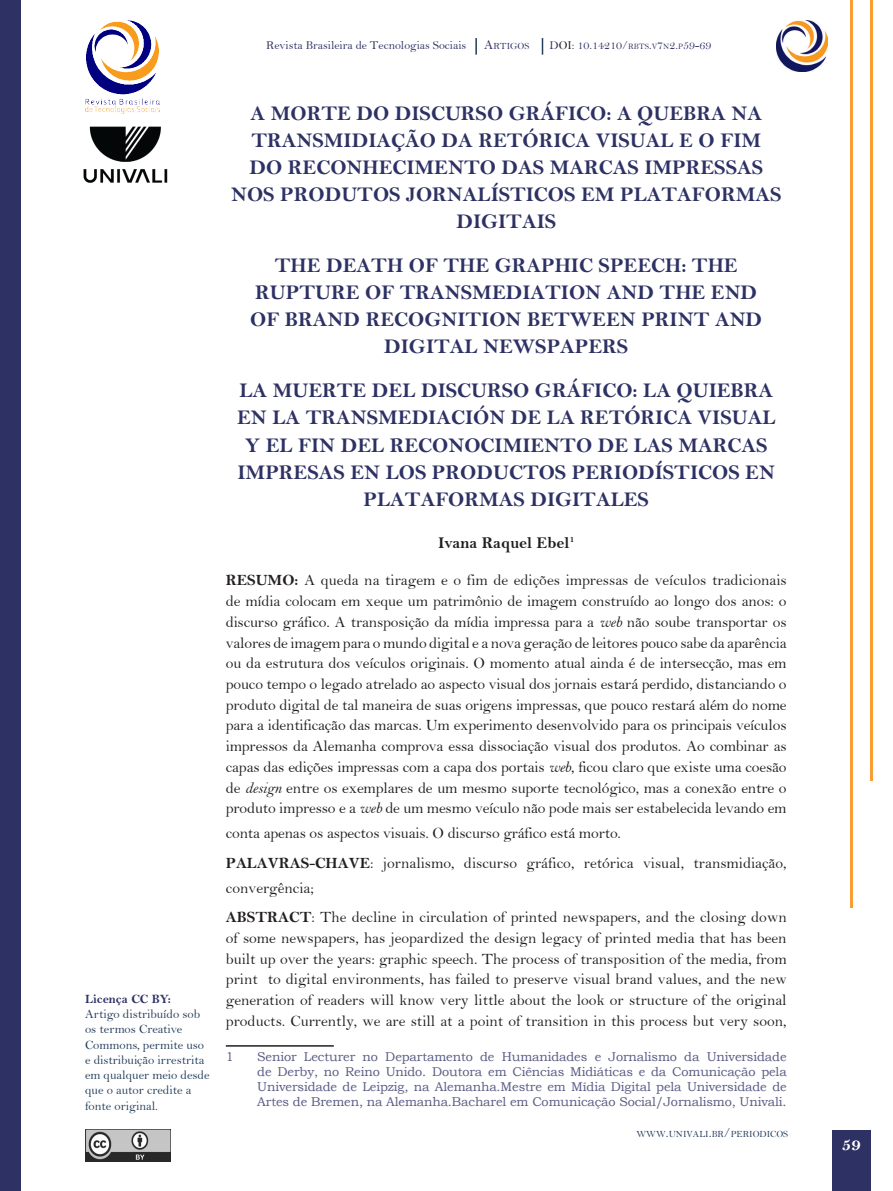
<style>
.page{position:relative;width:893px;height:1191px;background:#fff}
.page>*{position:absolute;margin:0;border:0;box-sizing:border-box;transform-origin:0 0}
.Título{font:21px/27px "Bell MT Bold";color:#2d3163;text-align:center}
.t1{font:18px "Bell MT Bold";color:#fff}
.Autor{font:16.5px "Bell MT Bold";color:#231f20}
.RESUMO{font:15.75px/20.7px "Bell";color:#231f20;text-align:justify}
.RODAPÉ{font:12.75px/15px "Bookman Old Style";letter-spacing:-.01em;color:#585b83;text-align:justify}
.t2{font:12.75px/15.3px "Bell";color:#233d5a}
.t3{font:12.75px "Bell MT Bold";color:#2d3163}
.RESUMO-2{font:12px "Bell";color:#2d3163}
.RESUMO-3{font:12px "Bell";color:#2e3163}
.t4{font:9.45px "Bell";color:#233d5a}
.RESUMO-4{font:9.45px "Bell";color:#2d3163}
.s1{font-size:13.5px}
.s2{color:#231f20}
.s3{font-size:8.25px}
.s4{font-family:"Bell MT Bold"}
.s5{font-family:"Bell MT Italic"}
</style>
<div class="page">
<div style="left:832px;top:1129px;width:38px;height:62px;background:#2d3163"></div>
<div style="left:0;top:0;width:21px;height:1191px;background:#2d3163"></div>
<hr style="left:850px;top:0;width:3px;height:908px;background:#f89d33">
<hr style="left:870px;top:0;width:3px;height:780px;background:#f89d33">
<img style="left:776px;top:20px;width:51px;height:52px">
<img style="left:83px;top:126px;width:85px;height:57px">
<img style="left:86px;top:20px;width:74px;height:93px">
<img style="left:85px;top:1129px;width:86px;height:32px">
<svg style="left:542px;top:38px;width:1px;height:17px"></svg>
<svg style="left:475px;top:38px;width:2px;height:17px"></svg>
<hr style="left:226px;top:1045px;width:108px;height:1px;background:#231f20">
<p class="RESUMO-2" style="left:266px;top:38px;width:201px">Revista Brasileira de Tecnologias Sociais</p>
<p class="RESUMO-4" style="left:484px;top:40px;width:47px"><span class="s1">A</span>RTIGOS</p>
<p class="RESUMO-3" style="left:550px;top:38px;width:163px">D<span class="s2">OI</span>: 10.14210/<span class="s3">RBTS</span>.<span class="s3">V</span>7<span class="s3">N</span>2.<span class="s3">P</span>59-69</p>
<p class="t3" style="left:85px;top:991px;width:87px">Licença CC BY:</p>
<p class="t2" style="left:85px;top:1006px;width:126px">Artigo distribuído sob os termos Creative<br>Commons, permite uso e distribuição irrestrita em qualquer meio desde que o autor credite a fonte original.</p>
<p class="Título" style="left:231px;top:100px;width:552px">A MORTE DO DISCURSO GRÁFICO: A QUEBRA NA TRANSMIDIAÇÃO DA RETÓRICA VISUAL E O FIM<br>DO RECONHECIMENTO DAS MARCAS IMPRESSAS NOS PRODUTOS JORNALÍSTICOS EM PLATAFORMAS DIGITAIS</p>
<p class="Título" style="left:250px;top:252px;width:513px">THE DEATH OF THE GRAPHIC SPEECH: THE RUPTURE OF TRANSMEDIATION AND THE END OF BRAND RECOGNITION BETWEEN PRINT AND DIGITAL NEWSPAPERS</p>
<p class="Título" style="left:237px;top:377px;width:540px">LA MUERTE DEL DISCURSO GRÁFICO: LA QUIEBRA EN LA TRANSMEDIACIÓN DE LA RETÓRICA VISUAL Y EL FIN DEL RECONOCIMIENTO DE LAS MARCAS IMPRESAS EN LOS PRODUCTOS PERIODÍSTICOS EN PLATAFORMAS DIGITALES</p>
<p class="Autor" style="left:438px;top:532px;width:138px">Ivana Raquel Ebel<sup>1</sup></p>
<p class="RESUMO" style="left:226px;top:570px;width:562px"><span class="s4">RESUMO:</span> A queda na tiragem e o fim de edições impressas de veículos tradicionais de mídia colocam em xeque um patrimônio de imagem construído ao longo dos anos: o discurso gráfico. A transposição da mídia impressa para a <span class="s5">web</span> não soube transportar os valores de imagem para o mundo digital e a nova geração de leitores pouco sabe da aparência ou da estrutura dos veículos originais. O momento atual ainda é de intersecção, mas em pouco tempo o legado atrelado ao aspecto visual dos jornais estará perdido, distanciando o produto digital de tal maneira de suas origens impressas, que pouco restará além do nome para a identificação das marcas. Um experimento desenvolvido para os principais veículos impressos da Alemanha comprova essa dissociação visual dos produtos. Ao combinar as capas das edições impressas com a capa dos portais <span class="s5">web</span>, ficou claro que existe uma coesão de <span class="s5">design</span> entre os exemplares de um mesmo suporte tecnológico, mas a conexão entre o produto impresso e a <span class="s5">web</span> de um mesmo veículo não pode mais ser estabelecida levando em</p>
<p class="RESUMO" style="left:226px;top:823px;width:397px">conta apenas os aspectos visuais. O discurso gráfico está morto.</p>
<p class="RESUMO" style="left:226px;top:850px;width:562px;line-height:25.2px"><span class="s4">PALAVRAS-CHAVE</span>: jornalismo, discurso gráfico, retórica visual, transmidiação, convergência;</p>
<p class="RESUMO" style="left:226px;top:906px;width:562px"><span class="s4">ABSTRACT</span>: The decline in circulation of printed newspapers, and the closing down of some newspapers, has jeopardized the design legacy of printed media that has been built up over the years: graphic speech. The process of transposition of the media, from print to digital environments, has failed to preserve visual brand values, and the new generation of readers will know very little about the look or structure of the original products. Currently, we are still at a point of transition in this process but very soon,</p>
<p class="RODAPÉ" style="left:226px;top:1049px;width:9px">1</p>
<p class="RODAPÉ" style="left:257px;top:1049px;width:531px">Senior Lecturer no Departamento de Humanidades e Jornalismo da Universidade de Derby, no Reino Unido. Doutora em Ciências Midiáticas e da Comunicação pela Universidade de Leipzig, na Alemanha.Mestre em Mídia Digital pela Universidade de Artes de Bremen, na Alemanha.Bacharel em Comunicação Social/Jornalismo, Univali.</p>
<p class="t4" style="left:636px;top:1128px;width:153px">WWW<span class="s1">.</span>UNIVALI<span class="s1">.</span>BR<span class="s1">/</span>PERIODICOS</p>
<p class="t1" style="left:842px;top:1133px;width:21px">59</p>
</div>
